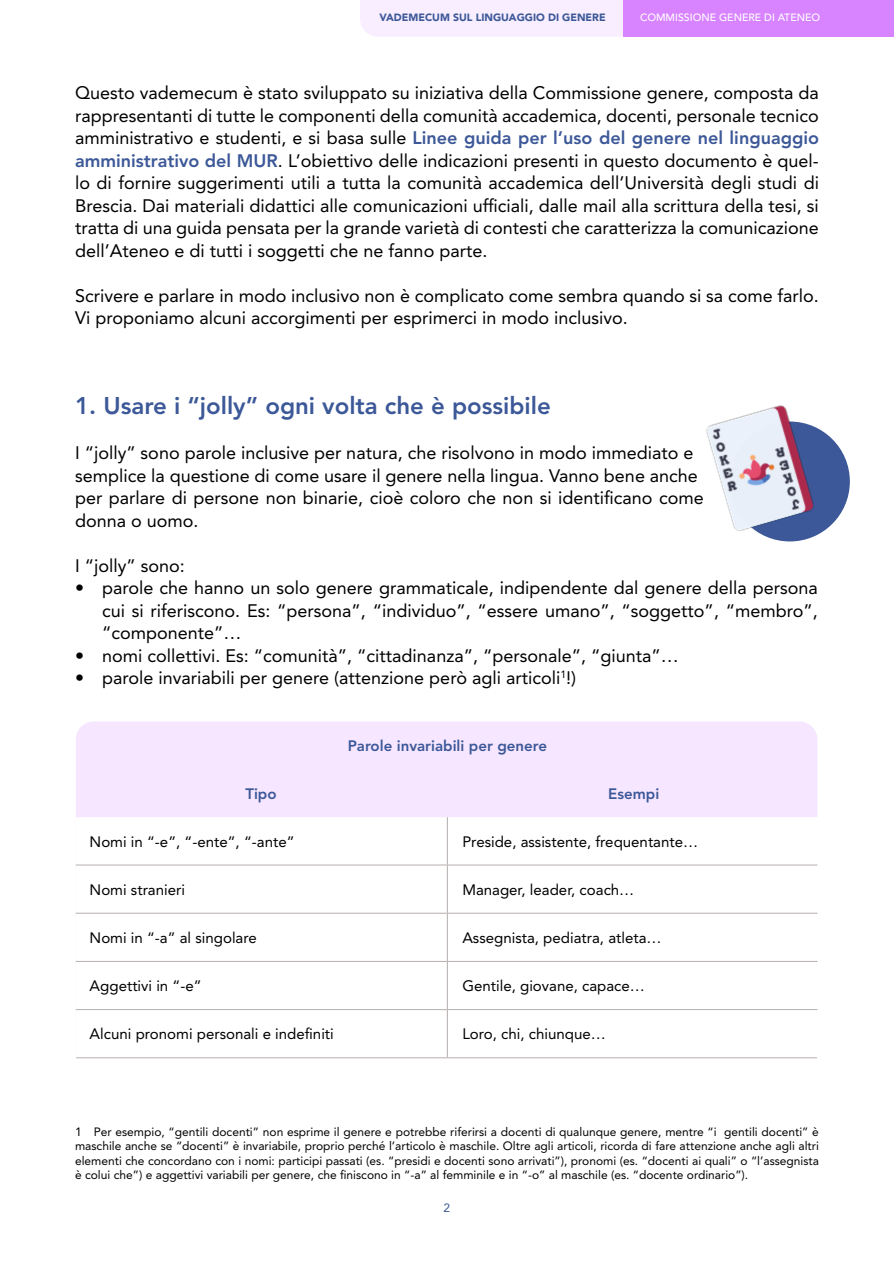
<style>
.page{position:relative;width:894px;height:1263px;background:#fff}
.page>*{position:absolute;margin:0;border:0;box-sizing:border-box;transform-origin:0 0}
.t1{font:800 24px "Avenir LT Std";color:#3c5898}
.t2{font:18px/22.5px "Avenir LT Std";color:#000;text-align:justify}
.t3{font:15px "Avenir LT Std";color:#000}
.t4{font:800 15px "Avenir LT Std";color:#3c5898}
.t5{font:12px/14.4px "Avenir LT Std";color:#000;text-align:justify}
.t6{font:12px "Avenir LT Std";color:#3c5898}
.t7{font:900 10.5px "Avenir LT Std";color:#3c5898}
.t8{font:500 10.5px "Avenir LT Std";color:#fff}
.s1{font-weight:800;color:#3c5898}
</style>
<div class="page">
<div style="left:360px;top:0;width:262px;height:37px;background:#f9eeff"></div>
<div style="left:622px;top:0;width:272px;height:37px;background:#d883ff"></div>
<div style="left:730px;top:422px;width:119px;height:119px;background:#3c5898;border-radius:50%"></div>
<img style="left:706px;top:405px;width:126px;height:134px">
<div style="left:76px;top:722px;width:741px;height:95px;background:#f7e6ff"></div>
<hr style="left:447px;top:817px;width:1px;height:48px;background:#b5aeac">
<hr style="left:76px;top:865px;width:371px;height:1px;background:#b5aeac">
<hr style="left:447px;top:865px;width:370px;height:1px;background:#b5aeac">
<hr style="left:447px;top:865px;width:1px;height:48px;background:#b5aeac">
<hr style="left:76px;top:913px;width:371px;height:1px;background:#b5aeac">
<hr style="left:447px;top:913px;width:370px;height:1px;background:#b5aeac">
<hr style="left:447px;top:914px;width:1px;height:47px;background:#b5aeac">
<hr style="left:76px;top:961px;width:371px;height:1px;background:#b5aeac">
<hr style="left:447px;top:961px;width:370px;height:1px;background:#b5aeac">
<hr style="left:447px;top:962px;width:1px;height:47px;background:#b5aeac">
<hr style="left:76px;top:1009px;width:371px;height:1px;background:#b5aeac">
<hr style="left:447px;top:1009px;width:370px;height:1px;background:#b5aeac">
<hr style="left:447px;top:1010px;width:1px;height:47px;background:#b5aeac">
<hr style="left:76px;top:1057px;width:371px;height:1px;background:#b5aeac">
<hr style="left:447px;top:1057px;width:370px;height:1px;background:#b5aeac">
<p class="t7" style="left:379px;top:11px;width:228px">VADEMECUM SUL LINGUAGGIO DI GENERE</p>
<p class="t8" style="left:640px;top:12px;width:182px">COMMISSIONE GENERE DI ATENEO</p>
<p class="t2" style="left:75px;top:82px;width:745px">Questo vademecum è stato sviluppato su iniziativa della Commissione genere, composta da rappresentanti di tutte le componenti della comunità accademica, docenti, personale tecnico amministrativo e studenti, e si basa sulle <span class="s1">Linee guida per l’uso del genere nel linguaggio amministrativo del MUR</span>. L’obiettivo delle indicazioni presenti in questo documento è quel&shy;lo di fornire suggerimenti utili a tutta la comunità accademica dell’Università degli studi di Brescia. Dai materiali didattici alle comunicazioni ufficiali, dalle mail alla scrittura della tesi, si tratta di una guida pensata per la grande varietà di contesti che caratterizza la comunicazione dell’Ateneo e di tutti i soggetti che ne fanno parte.</p>
<p class="t2" style="left:75px;top:284px;width:745px">Scrivere e parlare in modo inclusivo non è complicato come sembra quando si sa come farlo.<br>Vi proponiamo alcuni accorgimenti per esprimerci in modo inclusivo.</p>
<h1 class="t1" style="left:75px;top:391px;width:477px">1. Usare i “jolly” ogni volta che è possibile</h1>
<p class="t2" style="left:75px;top:442px;width:630px;text-align:left">I “jolly” sono parole inclusive per natura, che risolvono in modo immediato e semplice la questione di come usare il genere nella lingua. Vanno bene anche per parlare di persone non binarie, cioè coloro che non si identificano come donna o uomo.</p>
<p class="t2" style="left:75px;top:554px;width:111px">I “jolly” sono:</p>
<p class="t2" style="left:102px;top:577px;width:717px;text-indent:-27px">• parole che hanno un solo genere grammaticale, indipendente dal genere della persona cui si riferiscono. Es: “persona”, “individuo”, “essere umano”, “soggetto”, “membro”, “componente”…</p>
<p class="t2" style="left:75px;top:644px;width:605px">• nomi collettivi. Es: “comunità”, “cittadinanza”, “personale”, “giunta”…</p>
<p class="t2" style="left:75px;top:667px;width:503px">• parole invariabili per genere (attenzione però agli articoli<sup>1</sup>!)</p>
<p class="t4" style="left:348px;top:737px;width:201px">Parole invariabili per genere</p>
<p class="t4" style="left:245px;top:785px;width:33px">Tipo</p>
<p class="t4" style="left:608px;top:785px;width:53px">Esempi</p>
<p class="t3" style="left:90px;top:833px;width:206px">Nomi in “-e”, “-ente”, “-ante”</p>
<p class="t3" style="left:462px;top:833px;width:237px">Preside, assistente, frequentante…</p>
<p class="t3" style="left:90px;top:881px;width:97px">Nomi stranieri</p>
<p class="t3" style="left:462px;top:881px;width:173px">Manager, leader, coach…</p>
<p class="t3" style="left:90px;top:929px;width:169px">Nomi in “-a” al singolare</p>
<p class="t3" style="left:462px;top:929px;width:201px">Assegnista, pediatra, atleta…</p>
<p class="t3" style="left:90px;top:977px;width:113px">Aggettivi in “-e”</p>
<p class="t3" style="left:462px;top:977px;width:184px">Gentile, giovane, capace…</p>
<p class="t3" style="left:90px;top:1025px;width:246px">Alcuni pronomi personali e indefiniti</p>
<p class="t3" style="left:462px;top:1025px;width:145px">Loro, chi, chiunque…</p>
<p class="t5" style="left:75px;top:1125px;width:745px">1 Per esempio, “gentili docenti” non esprime il genere e potrebbe riferirsi a docenti di qualunque genere, mentre “i gentili docenti” è maschile anche se “docenti” è invariabile, proprio perché l’articolo è maschile. Oltre agli articoli, ricorda di fare attenzione anche agli altri elementi che concordano con i nomi: participi passati (es. “presidi e docenti sono arrivati”), pronomi (es. “docenti ai quali” o “l’assegnista è colui che”) e aggettivi variabili per genere, che finiscono in “-a” al femminile e in “-o” al maschile (es. “docente ordinario”).</p>
<p class="t6" style="left:443px;top:1201px;width:8px">2</p>
</div>
